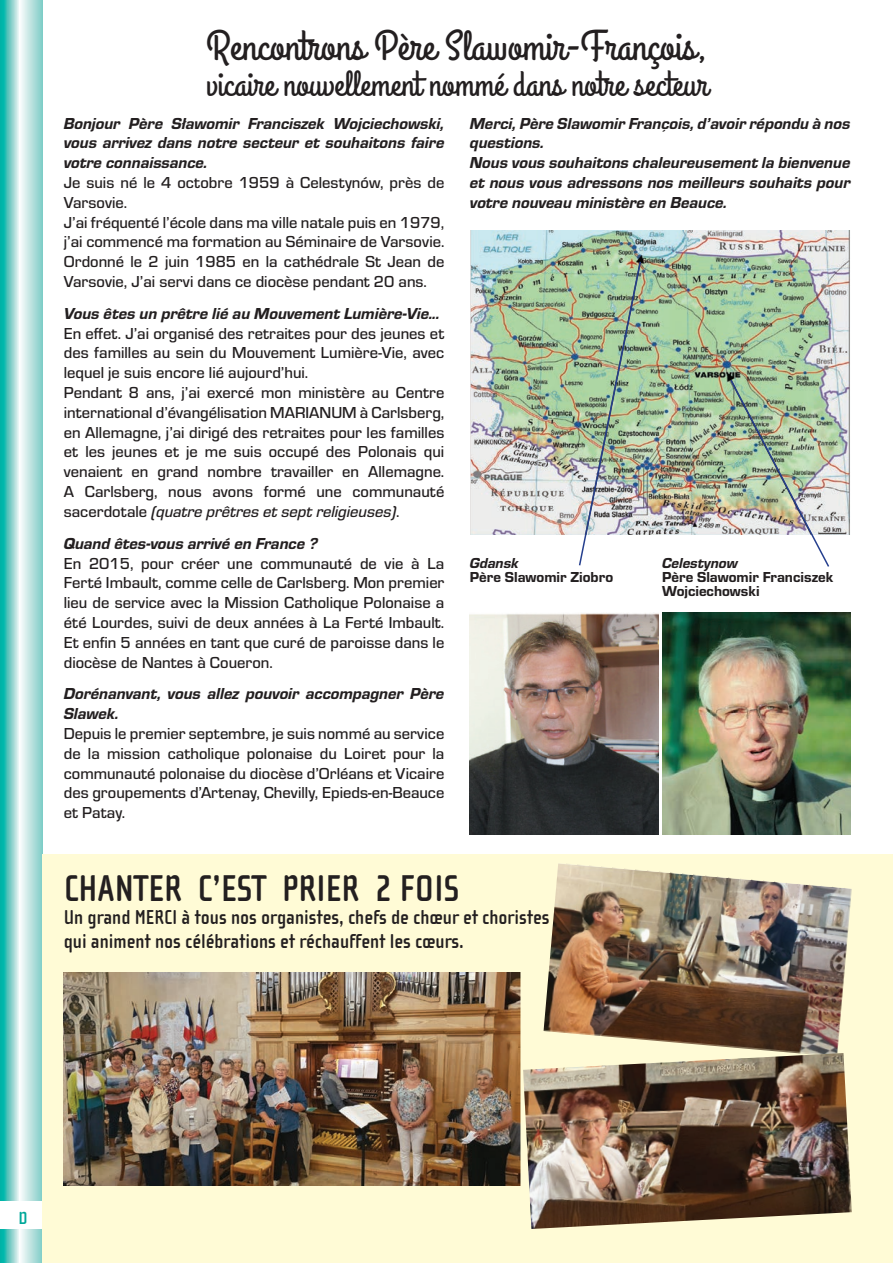
<style>
.page{position:relative;width:893px;height:1263px;background:#fff}
.page>*{position:absolute;margin:0;border:0;box-sizing:border-box;transform-origin:0 0}
.t1{font:42px "Grand Hotel";color:#231f20}
.t2{font:700 38.1px "Cholla Sans OT";color:#231f20;scale:.94 1}
.t3{font:36px "Grand Hotel";color:#231f20}
.t4{font:700 20.7px/23.4px "Cholla Sans OT";color:#231f20;scale:.94 1}
.t5{font:700 18px "Cholla Sans OT";color:#00a89a}
.t6{font:500 16.5px/19.8px "Eurostile";color:#231f20}
.t7{font:16.5px/19.8px "Eurostile Hea Ita";color:#231f20}
.t8{font:16.5px "Eurostile Med Ita";color:#231f20}
.t9{font:15px/14.2px "Eurostile Hea";color:#231f20}
.t10{font:15px "Eurostile Hea Ita";color:#231f20}
.s1{font-family:"Eurostile";font-weight:500}
</style>
<div class="page">
<svg style="left:0;top:0;width:43px;height:1263px;background:#98dad5"></svg>
<div style="left:0;top:1201px;width:43px;height:28px;background:#fff"></div>
<div style="left:43px;top:855px;width:850px;height:408px;background:#fffbd6"></div>
<img style="left:64px;top:973px;width:457px;height:212px">
<img style="left:544px;top:863px;width:308px;height:190px">
<img style="left:523px;top:1053px;width:329px;height:176px">
<img style="left:470px;top:231px;width:380px;height:304px">
<img style="left:470px;top:613px;width:188px;height:221px">
<img style="left:662px;top:612px;width:188px;height:222px">
<img style="left:578px;top:260px;width:64px;height:306px">
<img style="left:729px;top:378px;width:102px;height:189px">
<h1 class="t1" style="left:207px;top:19px;width:502px">Rencontrons Père Slawomir-François,</h1>
<h3 class="t3" style="left:206px;top:61px;width:503px">vicaire nouvellement nommé dans notre secteur</h3>
<p class="t7" style="left:64px;top:112px;width:382px;text-align:justify">Bonjour Père Sławomir Franciszek Wojciechowski, vous arrivez dans notre secteur et souhaitons faire votre connaissance.</p>
<p class="t6" style="left:64px;top:172px;width:382px">Je suis né le 4 octobre 1959 à Celestynów, près de Varsovie.<br>J’ai fréquenté l’école dans ma ville natale puis en 1979, j’ai commencé ma formation au Séminaire de Varsovie.<br>Ordonné le 2 juin 1985 en la cathédrale St Jean de Varsovie, J’ai servi dans ce diocèse pendant 20 ans.</p>
<p class="t7" style="left:64px;top:302px;width:378px">Vous êtes un prêtre lié au Mouvement Lumière-Vie...</p>
<p class="t6" style="left:64px;top:322px;width:382px">En effet. J’ai organisé des retraites pour des jeunes et des familles au sein du Mouvement Lumière-Vie, avec lequel je suis encore lié aujourd’hui.<br>Pendant 8 ans, j’ai exercé mon ministère au Centre international d’évangélisation MARIANUM à Carlsberg, en Allemagne, j’ai dirigé des retraites pour les familles et les jeunes et je me suis occupé des Polonais qui venaient en grand nombre travailler en Allemagne.<br>A Carlsberg, nous avons formé une communauté</p>
<p class="t8" style="left:64px;top:500px;width:337px"><span class="s1">sacerdotale</span> (quatre prêtres et sept religieuses)<span class="s1">.</span></p>
<p class="t7" style="left:64px;top:532px;width:256px">Quand êtes-vous arrivé en France ?</p>
<p class="t6" style="left:64px;top:552px;width:382px;text-align:justify">En 2015, pour créer une communauté de vie à La Ferté Imbault, comme celle de Carlsberg. Mon premier lieu de service avec la Mission Catholique Polonaise a été Lourdes, suivi de deux années à La Ferté Imbault.<br>Et enfin 5 années en tant que curé de paroisse dans le diocèse de Nantes à Coueron.</p>
<p class="t7" style="left:64px;top:683px;width:382px">Dorénanvant, vous allez pouvoir accompagner Père<br>Slawek.</p>
<p class="t6" style="left:64px;top:723px;width:382px;text-align:justify">Depuis le premier septembre, je suis nommé au service de la mission catholique polonaise du Loiret pour la communauté polonaise du diocèse d’Orléans et Vicaire des groupements d’Artenay, Chevilly, Epieds-en-Beauce et Patay.</p>
<p class="t7" style="left:470px;top:112px;width:382px">Merci, Père Slawomir François, d’avoir répondu à nos questions.<br>Nous vous souhaitons chaleureusement la bienvenue et nous vous adressons nos meilleurs souhaits pour votre nouveau ministère en Beauce.</p>
<p class="t10" style="left:470px;top:552px;width:50px">Gdansk</p>
<p class="t9" style="left:470px;top:569px;width:145px">Père Slawomir Ziobro</p>
<p class="t10" style="left:662px;top:552px;width:77px">Celestynow</p>
<p class="t9" style="left:662px;top:569px;width:173px">Père Slawomir Franciszek<br>Wojciechowski</p>
<h2 class="t2" style="left:64px;top:868px;width:422px">CHANTER C’EST PRIER 2 FOIS</h2>
<p class="t4" style="left:64px;top:906px;width:518px">Un grand MERCI à tous nos organistes, chefs de chœur et choristes qui animent nos célébrations et réchauffent les cœurs.</p>
<p class="t5" style="left:19px;top:1208px;width:11px">D</p>
</div>
